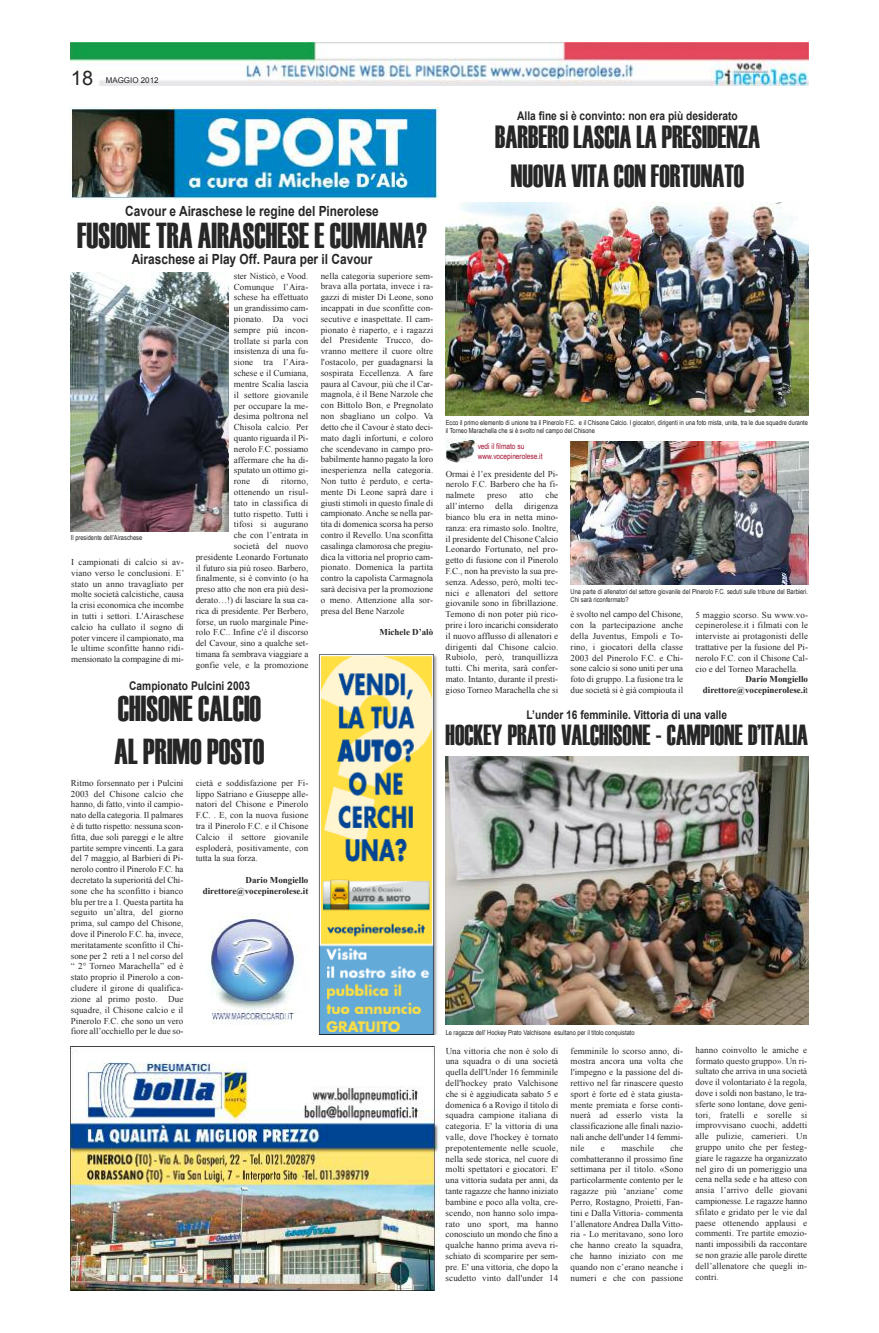
<style>
.page{position:relative;width:879px;height:1333px;background:#fff}
.page>*{position:absolute;margin:0;border:0;box-sizing:border-box;transform-origin:0 0}
.t1{font:36px/43.2px "Haettenschweiler";color:#272627;scale:.85 1}
.t2{font:32px/38.4px "Haettenschweiler";color:#272627;text-align:center;scale:.85 1}
.t3{font:29px "Haettenschweiler";color:#272627;scale:.85 1}
.t4{font:20px "Arial";color:#272627}
.t5{font:700 14px "Arial";color:#272627;scale:.85 1}
.t6{font:700 12px "Arial";color:#272627;scale:.85 1}
.t7{font:9px/10.8px "Times New Roman";color:#272627;text-align:justify}
.t8{font:700 9px/10.8px "Times New Roman";color:#272627;text-align:right}
.t9{font:8px/9.6px "Arial Narrow";color:#a41333}
.t10{font:8px "Arial";color:#272627}
.t11{font:7px/8.4px "Arial Narrow";color:#272627}
.s1{font-weight:400}
</style>
<div class="page">
<img style="left:71px;top:43px;width:737px;height:43px">
<img style="left:71px;top:108px;width:368px;height:92px">
<img style="left:71px;top:272px;width:158px;height:259px">
<img style="left:446px;top:203px;width:362px;height:212px">
<img style="left:570px;top:441px;width:238px;height:143px">
<img style="left:446px;top:756px;width:362px;height:268px">
<img style="left:446px;top:439px;width:30px;height:24px">
<img style="left:71px;top:1046px;width:368px;height:244px">
<img style="left:318px;top:654px;width:119px;height:380px">
<img style="left:211px;top:913px;width:89px;height:112px">
<h3 class="t4" style="left:71px;top:67px;width:24px">18</h3>
<p class="t10" style="left:106px;top:75px;width:54px">MAGGIO 2012</p>
<h3 class="t5" style="left:125px;top:203px;width:300px">Cavour e Airaschese le regine del Pinerolese</h3>
<h1 class="t1" style="left:77px;top:212px;width:413px">FUSIONE TRA AIRASCHESE E CUMIANA?</h1>
<h3 class="t5" style="left:132px;top:251px;width:285px">Airaschese ai Play Off. Paura per il Cavour</h3>
<p class="t11" style="left:71px;top:533px;width:73px">Il presidente dell’Airaschese</p>
<p class="t7" style="left:71px;top:556px;width:115px">I campionati di calcio si av&shy;viano verso le conclusioni. E’ stato un anno travagliato per molte società calcistiche, causa la crisi economica che incombe in tutti i settori. L'Airaschese calcio ha cullato il sogno di poter vincere il campionato, ma le ultime sconfitte hanno ridi&shy;mensionato la compagine di mi-</p>
<p class="t7" style="left:234px;top:270px;width:76px">ster Nisticò, e Vood.<br>Comunque l’Aira&shy;schese ha effettuato un grandissimo cam&shy;pionato. Da voci sempre più incon&shy;trollate si parla con insistenza di una fu&shy;sione tra l’Aira&shy;schese e il Cumiana, mentre Scalia lascia il settore giovanile per occupare la me&shy;desima poltrona nel Chisola calcio. Per quanto riguarda il Pi&shy;nerolo F.C. possiamo affermare che ha di&shy;sputato un ottimo gi&shy;rone</p>
<p class="t7" style="left:196px;top:475px;width:114px;text-align:right">ritorno,<br>ottenendo un risul-<br>tato in classifica di<br>tutto rispetto. Tutti i<br>tifosi si augurano<br>che con l’entrata in<br>società del nuovo presidente Leonardo Fortunato il futuro sia più roseo. Barbero, finalmente, si è convinto (o ha preso atto che non era più desi&shy;derato…!) di lasciare la sua ca&shy;rica di presidente. Per Berbero, forse, un ruolo marginale Pine&shy;rolo F.C.. Infine c'è il discorso del Cavour, sino a qualche set&shy;timana fa sembrava viaggiare a gonfie vele, e la promozione</p>
<p class="t7" style="left:262px;top:475px;width:9px">di</p>
<h3 class="t6" style="left:129px;top:679px;width:144px">Campionato Pulcini 2003</h3>
<h1 class="t1" style="left:115px;top:685px;width:178px">CHISONE CALCIO<br>AL PRIMO POSTO</h1>
<p class="t7" style="left:71px;top:777px;width:114px">Ritmo forsennato per i Pulcini 2003 del Chisone calcio che hanno, di fatto, vinto il campio&shy;nato della categoria. Il palmares è di tutto rispetto: nessuna scon&shy;fitta, due soli pareggi e le altre partite sempre vincenti. La gara del 7 maggio, al Barbieri di Pi&shy;nerolo contro il Pinerolo F.C. ha decretato la superiorità del Chi&shy;sone che ha sconfitto i bianco blu per tre a 1. Questa partita ha seguito un’altra, del giorno prima, sul campo del Chisone, dove il Pinerolo F.C. ha, invece, meritatamente sconfitto il Chi&shy;sone per 2 reti a 1 nel corso del “ 2° Torneo Marachella” ed è stato proprio il Pinerolo a con&shy;cludere il girone di qualifica&shy;zione al primo posto. Due squadre, il Chisone calcio e il Pinerolo F.C. che sono un vero fiore all’occhiello per le due so-</p>
<p class="t7" style="left:196px;top:777px;width:114px">cietà e soddisfazione per Fi&shy;lippo Satriano e Giuseppe alle&shy;natori del Chisone e Pinerolo F.C. . E, con la nuova fusione tra il Pinerolo F.C. e il Chisone Calcio il settore giovanile esploderà, positivamente, con tutta la sua forza.</p>
<p class="t8" style="left:203px;top:874px;width:107px">Dario Mongiello direttore@vocepinerolese.it</p>
<p class="t7" style="left:321px;top:270px;width:114px">nella categoria superiore sem&shy;brava alla portata, invece i ra&shy;gazzi di mister Di Leone, sono incappati in due sconfitte con&shy;secutive e inaspettate. Il cam&shy;pionato è riaperto, e i ragazzi del Presidente Trucco, do&shy;vranno mettere il cuore oltre l'ostacolo, per guadagnarsi la sospirata Eccellenza. A fare paura al Cavour, più che il Car&shy;magnola, è il Bene Narzole che con Bittolo Bon, e Pregnolato non sbagliano un colpo. Va detto che il Cavour è stato deci&shy;mato dagli infortuni, e coloro che scendevano in campo pro&shy;babilmente hanno pagato la loro inesperienza nella categoria.<br>Non tutto è perduto, e certa&shy;mente Di Leone saprà dare i giusti stimoli in questo finale di campionato. Anche se nella par&shy;tita di domenica scorsa ha perso contro il Revello. Una sconfitta casalinga clamorosa che pregiu&shy;dica la vittoria nel proprio cam&shy;pionato. Domenica la partita contro la capolista Carmagnola sarà decisiva per la promozione o meno. Attenzione alla sor&shy;presa del Bene Narzole</p>
<p class="t8" style="left:379px;top:626px;width:55px">Michele D’alò</p>
<h3 class="t6" style="left:517px;top:109px;width:261px">Alla fine si è convinto: non era più desiderato</h3>
<h2 class="t2" style="left:495px;top:117px;width:313px">BARBERO LASCIA LA PRESIDENZA<br>NUOVA VITA CON FORTUNATO</h2>
<p class="t11" style="left:446px;top:418px;width:364px">Ecco il primo elemento di unione tra il Pinerolo F.C. e il Chisone Calcio. I giocatori, dirigenti in una foto mista, unita, tra le due squadre durante il Torneo Marachella che si è svolto nel campo del Chisone</p>
<p class="t9" style="left:478px;top:441px;width:66px">vedi il filmato su www.vocepinerolese.it</p>
<p class="t7" style="left:446px;top:468px;width:114px">Ormai è l’ex presidente del Pi&shy;nerolo F.C. Barbero che ha fi&shy;nalmete</p>
<p class="t7" style="left:446px;top:490px;width:114px;text-indent:100px">che all’interno della dirigenza bianco blu era in netta mino&shy;ranza: era rimasto solo. Inoltre, il presidente del Chisone Calcio Leonardo Fortunato, nel pro&shy;getto di fusione con il Pinerolo F.C., non ha previsto la sua pre&shy;senza. Adesso, però, molti tec&shy;nici e allenatori del settore giovanile sono in fibrillazione.<br>Temono di non poter più rico&shy;prire i loro incarichi considerato il nuovo afflusso di allenatori e dirigenti dal Chisone calcio.<br>Rubiolo, però, tranquillizza tutti. Chi merita, sarà confer&shy;mato. Intanto, durante il presti&shy;gioso Torneo Marachella che si</p>
<p class="t7" style="left:487px;top:490px;width:21px">preso</p>
<p class="t7" style="left:519px;top:490px;width:15px">atto</p>
<p class="t11" style="left:570px;top:586px;width:239px">Una parte di allenatori del settore giovanile del Pinerolo F.C. seduti sulle tribune del Barbieri.<br>Chi sarà riconfermato?</p>
<p class="t7" style="left:570px;top:609px;width:114px">è svolto nel campo del Chisone, con la partecipazione anche della Juventus, Empoli e To&shy;rino, i giocatori della classe 2003 del Pinerolo F.C. e Chi&shy;sone calcio si sono uniti per una foto di gruppo. La fusione tra le due società si è già compiouta il</p>
<p class="t7" style="left:695px;top:609px;width:114px">5 maggio scorso. Su www.vo&shy;cepinerolese.it i filmati con le interviste ai protagonisti delle trattative per la fusione del Pi&shy;nerolo F.C. con il Chisone Cal&shy;cio e del Torneo Marachella.</p>
<p class="t8" style="left:703px;top:673px;width:107px">Dario Mongiello direttore@vocepinerolese.i<span class="s1">t</span></p>
<h3 class="t6" style="left:526px;top:708px;width:237px">L’under 16 femminile. Vittoria di una valle</h3>
<h3 class="t3" style="left:446px;top:719px;width:428px">HOCKEY PRATO VALCHISONE - CAMPIONE D’ITALIA</h3>
<p class="t11" style="left:446px;top:1028px;width:190px">Le ragazze dell’ Hockey Prato Valchisone esultano per il titolo conquistato</p>
<p class="t7" style="left:446px;top:1045px;width:114px">Una vittoria che non è solo di una squadra o di una società quella dell'Under 16 femminile dell'hockey prato Valchisone che si è aggiudicata sabato 5 e domenica 6 a Rovigo il titolo di squadra campione italiana di categoria. E' la vittoria di una valle, dove l'hockey è tornato prepotentemente nelle scuole, nella sede storica, nel cuore di molti spettatori e giocatori. E' una vittoria sudata per anni, da tante ragazze che hanno iniziato bambine e poco alla volta, cre&shy;scendo, non hanno solo impa&shy;rato uno sport, ma hanno conosciuto un mondo che fino a qualche hanno prima aveva ri&shy;schiato di scomparire per sem&shy;pre. E' una vittoria, che dopo la scudetto vinto dall'under 14</p>
<p class="t7" style="left:570px;top:1045px;width:114px">femminile lo scorso anno, di&shy;mostra ancora una volta che l'impegno e la passione del di&shy;rettivo nel far rinascere questo sport è forte ed è stata giusta&shy;mente premiata e forse conti&shy;nuerà ad esserlo vista la classificazione alle finali nazio&shy;nali anche dell'under 14 femmi&shy;nile</p>
<p class="t7" style="left:570px;top:1142px;width:114px;text-indent:100px">che combatteranno il prossimo fine settimana per il titolo. «Sono particolarmente contento per le ragazze più ‘anziane’ come Perro, Rostagno, Proietti, Fan&shy;tini e Dalla Vittoria- commenta l’allenatore Andrea Dalla Vitto&shy;ria - Lo meritavano, sono loro che hanno creato la squadra, che hanno iniziato con me quando non c’erano neanche i numeri e che con passione</p>
<p class="t7" style="left:601px;top:1142px;width:5px">e</p>
<p class="t7" style="left:621px;top:1142px;width:34px">maschile</p>
<p class="t7" style="left:695px;top:1044px;width:113px">hanno coinvolto le amiche e formato questo gruppo». Un ri&shy;sultato che arriva in una società dove il volontariato é la regola, dove i soldi non bastano, le tra&shy;sferte sono lontane, dove geni&shy;tori, fratelli e sorelle si improvvisano cuochi, addetti alle pulizie, camerieri. Un gruppo unito che per festeg&shy;giare le ragazze ha organizzato nel giro di un pomeriggio una cena nella sede e ha atteso con ansia l’arrivo delle giovani campionesse. Le ragazze hanno sfilato e gridato per le vie dal paese ottenendo applausi e commenti. Tre partite emozio&shy;nanti impossibili da raccontare se non grazie alle parole dirette dell’allenatore che quegli in&shy;contri.</p>
</div>
